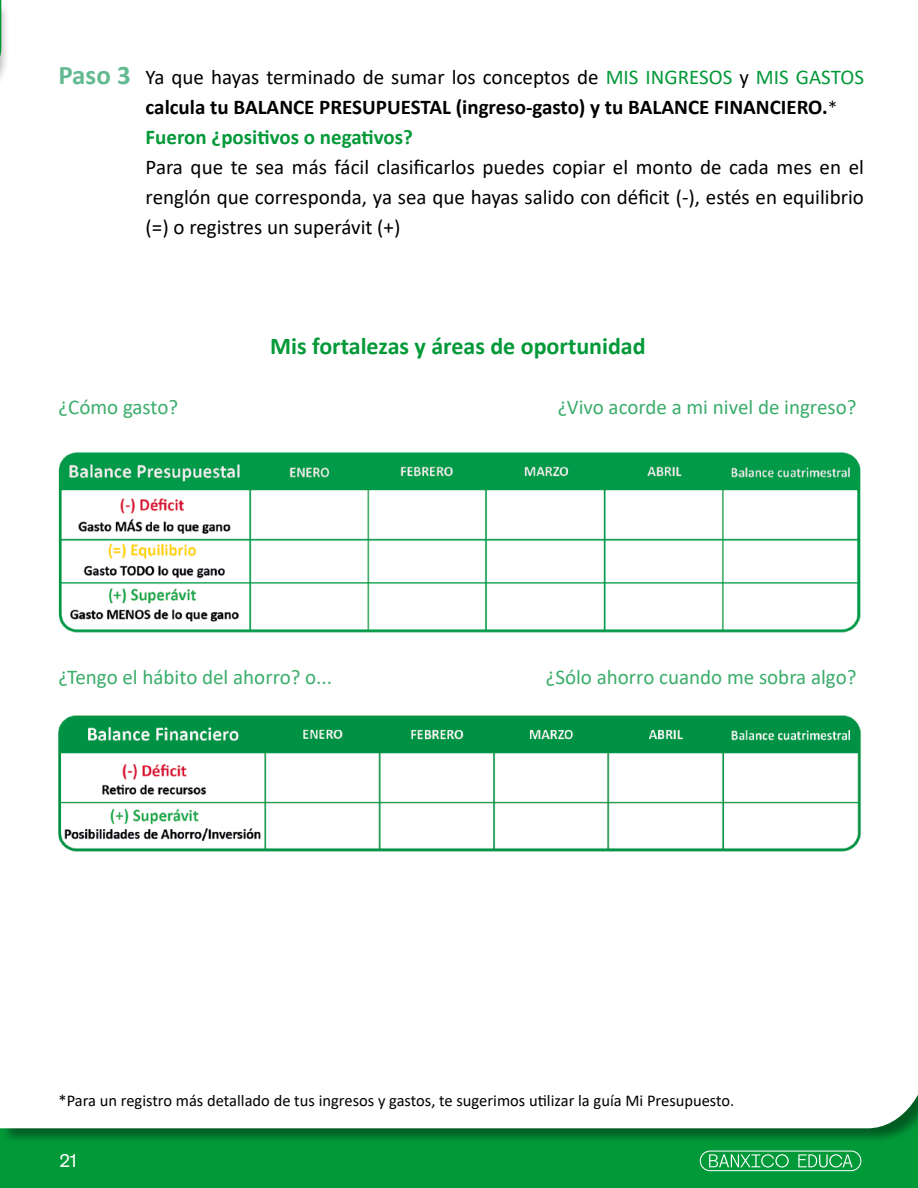
<style>
.page{position:relative;width:918px;height:1188px;background:#fff}
.page>*{position:absolute;margin:0;border:0;box-sizing:border-box;transform-origin:0 0}
.t1{font:700 27px "Calibri";color:#63ba91}
.t2{font:700 24px "Calibri";color:#039938}
.t3{font:21px/30px "Calibri";color:#000;text-align:justify}
.t4{font:700 21px/30px "Calibri";color:#000}
.t5{font:21px "Calibri";color:#3bad6b}
.t6{font:18px "Sohne Buch";color:#fff}
.t7{font:16.5px "Calibri";color:#000}
.s1{font-weight:400}
.s2{font-weight:400;color:#039938}
.s3{font-weight:300;font-size:19.5px}
.s4{color:#039938}
</style>
<div class="page">
<svg style="left:0;top:945px;width:918px;height:243px;background:#039137"></svg>
<svg style="left:13px;top:945px;width:905px;height:183px"></svg>
<svg style="left:0;top:0;width:13px;height:1128px"></svg>
<svg style="left:700px;top:1151px;width:161px;height:20px;background:#3bb066"></svg>
<img style="left:58px;top:452px;width:803px;height:181px">
<img style="left:58px;top:715px;width:804px;height:137px">
<p class="t1" style="left:58px;top:56px;width:74px">Paso 3</p>
<p class="t4" style="left:146px;top:62px;width:720px"><span class="s1">Ya que hayas terminado de sumar los conceptos de</span> <span class="s2">MIS INGRESOS</span> <span class="s1">y</span> <span class="s2">MIS GASTOS </span>calcula tu BALANCE PRESUPUESTAL (ingreso-gasto) y tu BALANCE FINANCIERO.<span class="s3">*<br></span><span class="s4">Fueron ¿positivos o negativos?</span></p>
<p class="t3" style="left:146px;top:152px;width:720px">Para que te sea más fácil clasificarlos puedes copiar el monto de cada mes en el renglón que corresponda, ya sea que hayas salido con déficit (-), estés en equilibrio (=) o registres un superávit (+)</p>
<p class="t2" style="left:270px;top:329px;width:377px">Mis fortalezas y áreas de oportunidad</p>
<p class="t5" style="left:58px;top:392px;width:121px">¿Cómo gasto?</p>
<p class="t5" style="left:558px;top:392px;width:300px">¿Vivo acorde a mi nivel de ingreso?</p>
<p class="t5" style="left:58px;top:662px;width:275px">¿Tengo el hábito del ahorro? o...</p>
<p class="t5" style="left:546px;top:662px;width:312px">¿Sólo ahorro cuando me sobra algo?</p>
<p class="t7" style="left:58px;top:1089px;width:678px">*Para un registro más detallado de tus ingresos y gastos, te sugerimos utilizar la guía Mi Presupuesto.</p>
<p class="t6" style="left:60px;top:1150px;width:18px">21</p>
</div>
